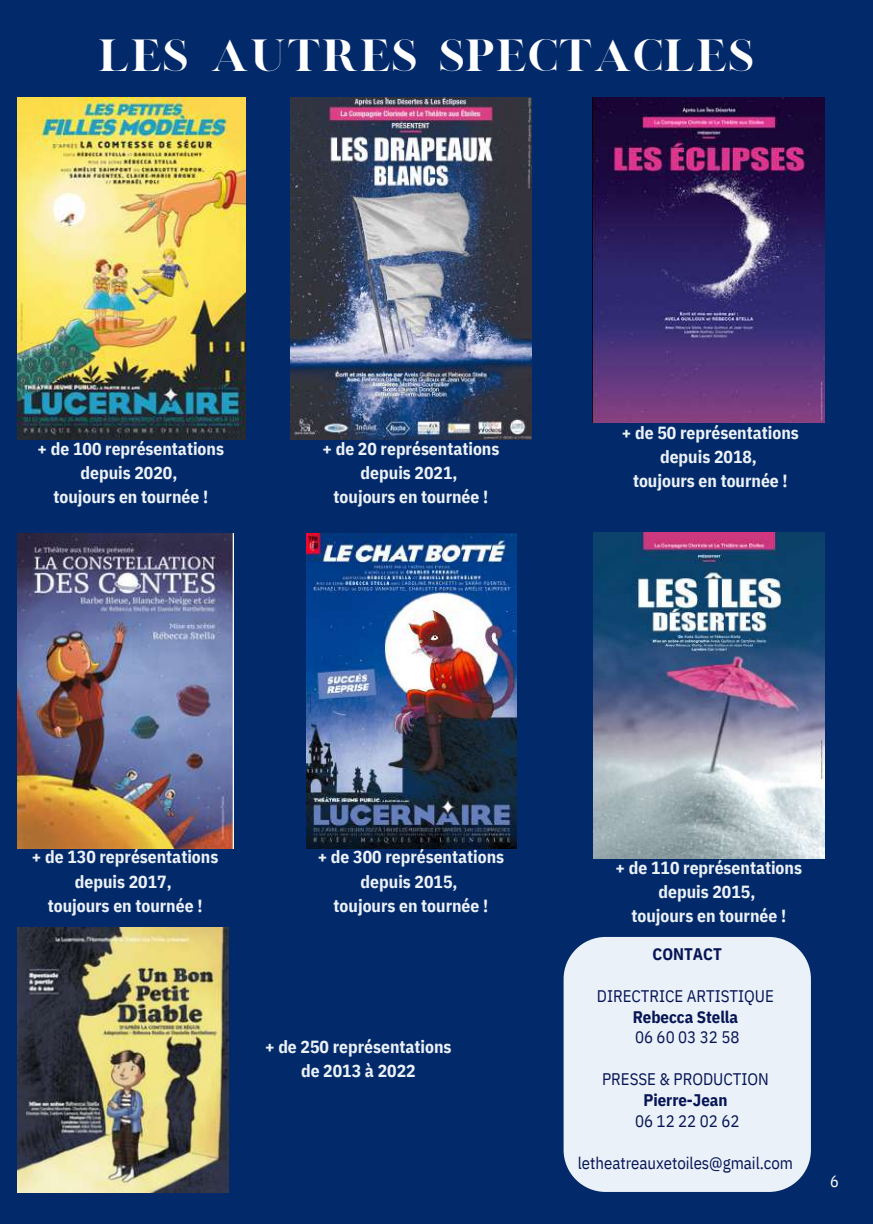
<style>
.page{position:relative;width:873px;height:1224px;background:#022969}
.page>*{position:absolute;margin:0;border:0;box-sizing:border-box;transform-origin:0 0}
.t1{font:36.6px "London";color:#fff}
.t2{font:700 17.6px/24.2px "IBM Plex Sans Cond";color:#ebf1f8;text-align:center}
.t3{font:16.8px "IBM Plex Sans Cond";color:#061556}
.t4{font:700 16.8px "IBM Plex Sans Cond";color:#061556}
.t5{font:16.2px "IBM Plex Sans Cond";color:#fff}
</style>
<div class="page">
<img style="left:17px;top:927px;width:212px;height:266px">
<img style="left:306px;top:533px;width:210px;height:315px">
<img style="left:17px;top:533px;width:216px;height:315px">
<img style="left:17px;top:97px;width:228px;height:342px">
<img style="left:594px;top:533px;width:231px;height:325px">
<img style="left:592px;top:97px;width:233px;height:326px">
<img style="left:290px;top:97px;width:242px;height:342px">
<div style="left:564px;top:937px;width:247px;height:255px;background:#ebf1f8;border-radius:42px"></div>
<h1 class="t1" style="left:98px;top:30px;width:657px">LES AUTRES SPECTACLES</h1>
<p class="t2" style="left:38px;top:436px;width:188px">+ de 100 représentations depuis 2020,<br>toujours en tournée !</p>
<p class="t2" style="left:323px;top:436px;width:178px">+ de 20 représentations depuis 2021,<br>toujours en tournée !</p>
<p class="t2" style="left:622px;top:420px;width:178px">+ de 50 représentations depuis 2018,<br>toujours en tournée !</p>
<p class="t2" style="left:32px;top:845px;width:188px">+ de 130 représentations depuis 2017,<br>toujours en tournée !</p>
<p class="t2" style="left:318px;top:845px;width:188px">+ de 300 représentations depuis 2015,<br>toujours en tournée !</p>
<p class="t2" style="left:265px;top:1034px;width:188px">+ de 250 représentations de 2013 à 2022</p>
<p class="t2" style="left:616px;top:855px;width:188px">+ de 110 représentations depuis 2015,<br>toujours en tournée !</p>
<p class="t4" style="left:653px;top:942px;width:71px">CONTACT</p>
<p class="t3" style="left:597px;top:984px;width:179px">DIRECTRICE ARTISTIQUE</p>
<p class="t4" style="left:633px;top:1005px;width:107px">Rebecca Stella</p>
<p class="t3" style="left:635px;top:1026px;width:106px">06 60 03 32 58</p>
<p class="t3" style="left:602px;top:1068px;width:168px">PRESSE &amp; PRODUCTION</p>
<p class="t4" style="left:643px;top:1089px;width:86px">Pierre-Jean</p>
<p class="t3" style="left:635px;top:1110px;width:106px">06 12 22 02 62</p>
<p class="t3" style="left:578px;top:1152px;width:217px">letheatreauxetoiles@gmail.com</p>
<p class="t5" style="left:830px;top:1170px;width:10px">6</p>
</div>
